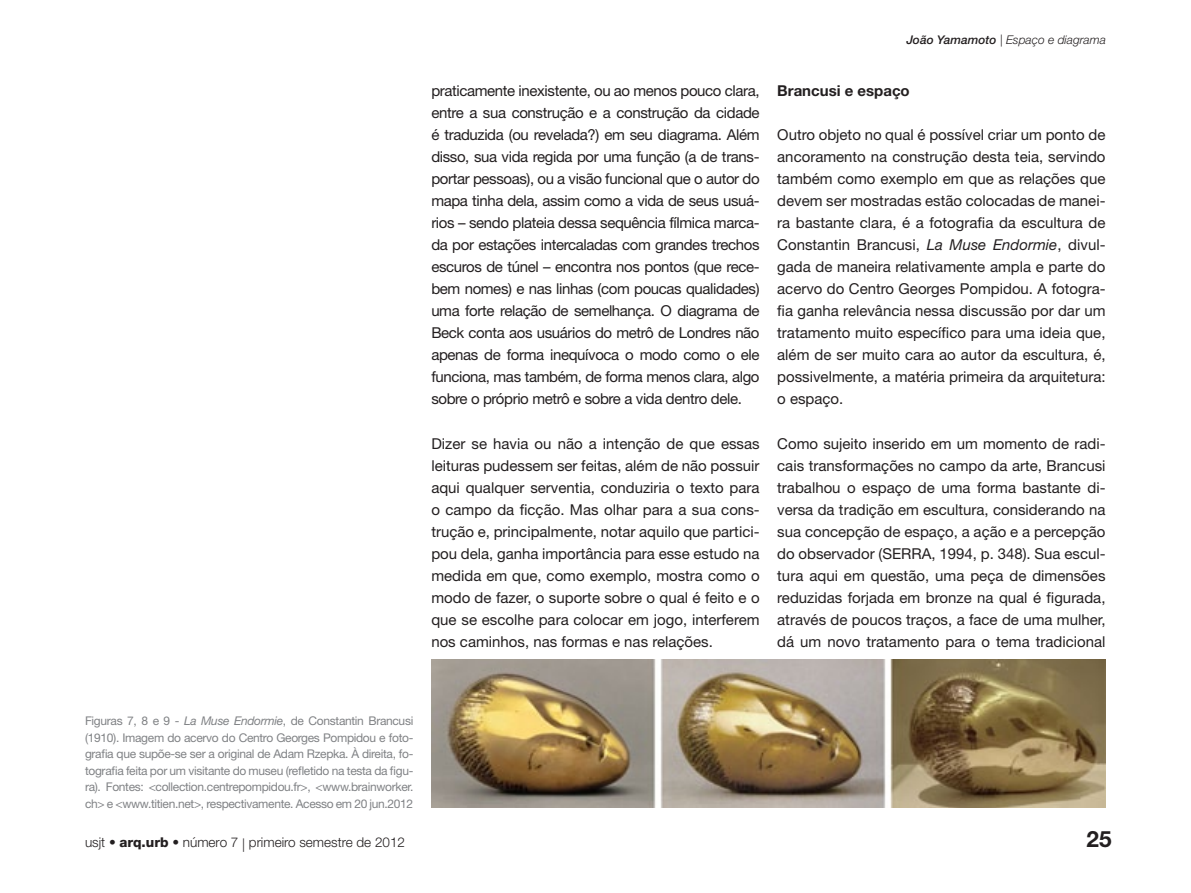
<style>
.page{position:relative;width:1191px;height:893px;background:#fff}
.page>*{position:absolute;margin:0;border:0;box-sizing:border-box;transform-origin:0 0}
.t1{font:700 22.5px "Helvetica Neue LT Std";color:#231f20}
.Texto{font:15px/22px "Helvetica Neue LT Std";color:#231f20;text-align:justify}
.Subtítulo{font:700 15px "Helvetica Neue LT Std";color:#231f20}
.t2{font:300 13.5px "Helvetica Neue LT Std";color:#231f20}
.Legenda{font:12px/16.5px "Helvetica Neue LT Std";letter-spacing:-.025em;color:#808285;text-align:justify}
.t3{font:italic 300 12px "Helvetica Neue LT Std";color:#231f20}
.s1{font-weight:500}
.s2{font-style:italic}
.s3{font-weight:800}
</style>
<div class="page">
<img style="left:432px;top:659px;width:673px;height:149px">
<p class="Texto" style="left:431px;top:79px;width:330px">praticamente inexistente, ou ao menos pouco clara, entre a sua construção e a construção da cidade é traduzida (ou revelada?) em seu diagrama. Além disso, sua vida regida por uma função (a de trans&shy;portar pessoas), ou a visão funcional que o autor do mapa tinha dela, assim como a vida de seus usuá&shy;rios – sendo plateia dessa sequência fílmica marca&shy;da por estações intercaladas com grandes trechos escuros de túnel – encontra nos pontos (que rece&shy;bem nomes) e nas linhas (com poucas qualidades) uma forte relação de semelhança. O diagrama de Beck conta aos usuários do metrô de Londres não apenas de forma inequívoca o modo como o ele funciona, mas também, de forma menos clara, algo sobre o próprio metrô e sobre a vida dentro dele.</p>
<p class="Texto" style="left:431px;top:432px;width:330px">Dizer se havia ou não a intenção de que essas leituras pudessem ser feitas, além de não possuir aqui qualquer serventia, conduziria o texto para o campo da ficção. Mas olhar para a sua cons&shy;trução e, principalmente, notar aquilo que partici&shy;pou dela, ganha importância para esse estudo na medida em que, como exemplo, mostra como o modo de fazer, o suporte sobre o qual é feito e o que se escolhe para colocar em jogo, interferem nos caminhos, nas formas e nas relações.</p>
<p class="t3" style="left:906px;top:33px;width:201px"><span class="s1">João Yamamoto</span> | Espaço e diagrama</p>
<p class="Subtítulo" style="left:777px;top:81px;width:134px">Brancusi e espaço</p>
<p class="Texto" style="left:777px;top:123px;width:330px">Outro objeto no qual é possível criar um ponto de ancoramento na construção desta teia, servindo também como exemplo em que as relações que devem ser mostradas estão colocadas de manei&shy;ra bastante clara, é a fotografia da escultura de Constantin Brancusi, <span class="s2">La Muse Endormie</span>, divul&shy;gada de maneira relativamente ampla e parte do acervo do Centro Georges Pompidou. A fotogra&shy;fia ganha relevância nessa discussão por dar um tratamento muito específico para uma ideia que, além de ser muito cara ao autor da escultura, é, possivelmente, a matéria primeira da arquitetura: o espaço.</p>
<p class="Texto" style="left:777px;top:432px;width:330px">Como sujeito inserido em um momento de radi&shy;cais transformações no campo da arte, Brancusi trabalhou o espaço de uma forma bastante di&shy;versa da tradição em escultura, considerando na sua concepção de espaço, a ação e a percepção do observador (SERRA, 1994, p. 348). Sua escul&shy;tura aqui em questão, uma peça de dimensões reduzidas forjada em bronze na qual é figurada, através de poucos traços, a face de uma mulher, dá um novo tratamento para o tema tradicional</p>
<p class="Legenda" style="left:85px;top:713px;width:330px">Figuras 7, 8 e 9 - <span class="s2">La Muse Endormie</span>, de Constantin Brancusi (1910). Imagem do acervo do Centro Georges Pompidou e foto&shy;grafia que supõe-se ser a original de Adam Rzepka. À direita, fo&shy;tografia feita por um visitante do museu (refletido na testa da figu&shy;ra). Fontes: &lt;collection.centrepompidou.fr&gt;, &lt;www.brainworker. ch&gt; e &lt;www.titien.net&gt;, respectivamente. Acesso em 20 jun.2012</p>
<p class="t2" style="left:85px;top:834px;width:321px">usjt • <span class="s3">arq.urb</span> • número 7 | primeiro semestre de 2012</p>
<h1 class="t1" style="left:1086px;top:825px;width:27px">25</h1>
</div>
